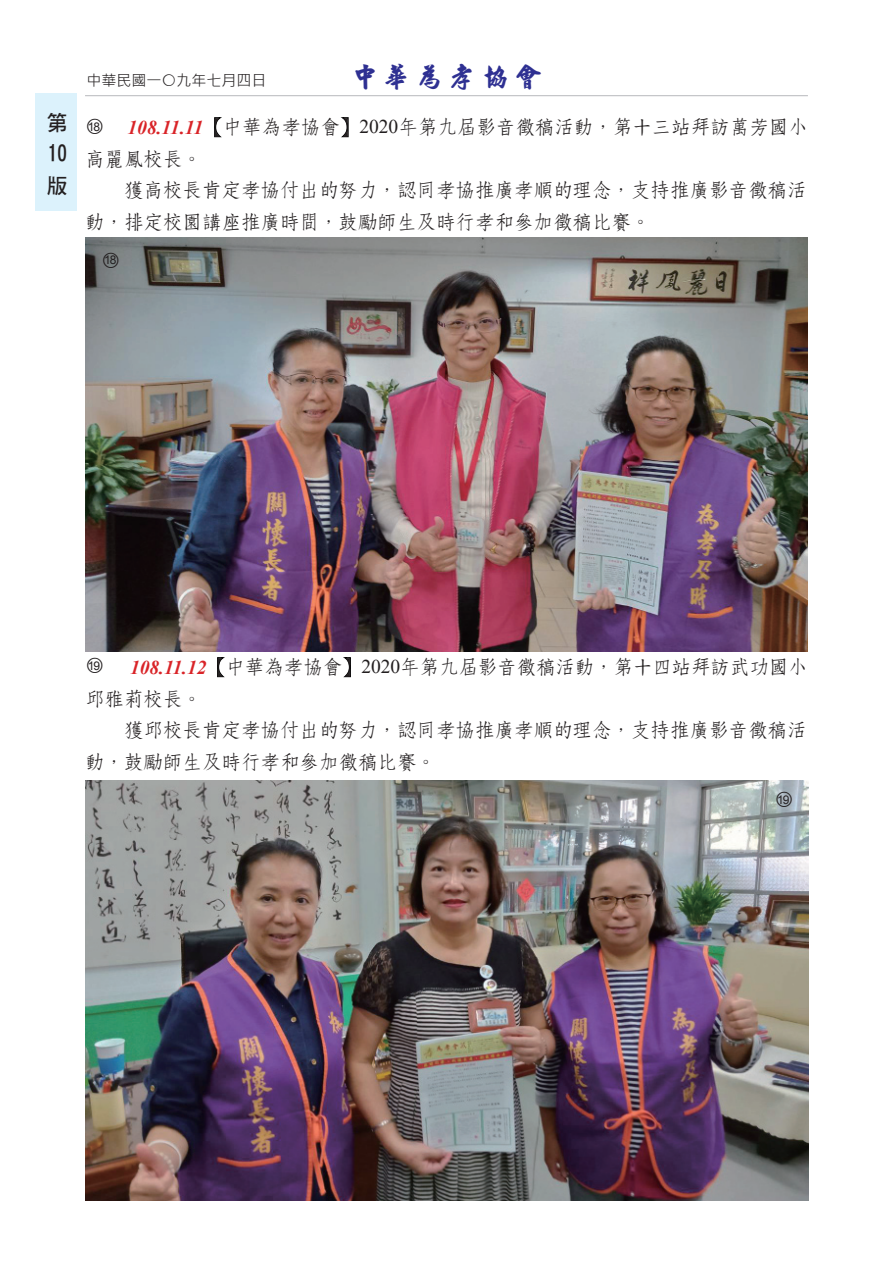
<style>
.page{position:relative;width:893px;height:1263px;background:#fff}
.page>*{position:absolute;margin:0;border:0;box-sizing:border-box;transform-origin:0 0}
.t1{font:27px "ID Hao Xing";letter-spacing:.2em;color:#2e3092}
.t2{font:21px/31.5px "DF Hei Bd HK BF";color:#231f20;text-align:justify}
.t3{font:500 19.5px/31.5px "ID Song";color:#231f20}
.t4{font:15px "Microsoft Jheng Hei";color:#231f20}
.t5{font:12px "Arial";color:#231f20}
.s1{font-family:"Times New Roman";font-weight:700;font-style:italic;color:#d92428}
.s2{font-family:"Adobe Ming Std";font-weight:300}
.s3{font-family:"Times New Roman";font-weight:400}
.s4{font-family:"DF Kai Shu SB Estd BF";font-weight:400}
.s5{font-family:"Microsoft Jheng Hei";font-size:19.5px}
</style>
<div class="page">
<div style="left:35px;top:94px;width:42px;height:117px;background:#dcf2fc"></div>
<hr style="left:85px;top:95px;width:723px;height:1px;background:#bcbdc0">
<svg style="left:214px;top:117px;width:8px;height:21px"></svg>
<svg style="left:340px;top:117px;width:9px;height:21px"></svg>
<img style="left:85px;top:238px;width:722px;height:414px">
<svg style="left:217px;top:657px;width:8px;height:21px"></svg>
<svg style="left:343px;top:657px;width:8px;height:21px"></svg>
<img style="left:85px;top:780px;width:724px;height:420px">
<p class="t2" style="left:46px;top:107px;width:23px">第10版</p>
<p class="t4" style="left:86px;top:71px;width:181px">中華民國一○九年七月四日</p>
<h1 class="t1" style="left:352px;top:64px;width:191px">中華為孝協會</h1>
<p class="t3" style="left:85px;top:111px;width:724px;text-indent:42px"><span class="s1">108.11.11</span><span class="s2">【</span>中華為孝協會<span class="s2">】</span><span class="s3">2020</span>年第九屆影音徵稿活動，第<span class="s4">十</span>三站拜訪萬芳國小高麗鳳校長。</p>
<p class="t3" style="left:85px;top:174px;width:723px;text-indent:39px">獲高校長肯定孝協付出的努力，認同孝協推廣孝順的理念，支持推廣影音徵稿活動，排定校園講座推廣時間，鼓勵師生及時行孝和參加徵稿比賽。</p>
<p class="t5" style="left:85px;top:119px;width:21px"><span class="s5">〇</span>1 8</p>
<p class="t5" style="left:101px;top:252px;width:21px"><span class="s5">〇</span>1 8</p>
<p class="t3" style="left:85px;top:651px;width:724px;text-indent:45px"><span class="s1">108.11.12</span><span class="s2">【</span>中華為孝協會<span class="s2">】</span><span class="s3">2020</span>年第九屆影音徵稿活動，第<span class="s4">十</span>四站拜訪武功國小邱雅莉校長。</p>
<p class="t3" style="left:85px;top:714px;width:723px;text-indent:39px">獲邱校長肯定孝協付出的努力，認同孝協推廣孝順的理念，支持推廣影音徵稿活動，鼓勵師生及時行孝和參加徵稿比賽。</p>
<p class="t5" style="left:85px;top:657px;width:21px"><span class="s5">〇</span>1 9</p>
<p class="t5" style="left:774px;top:792px;width:21px"><span class="s5">〇</span>1 9</p>
</div>
